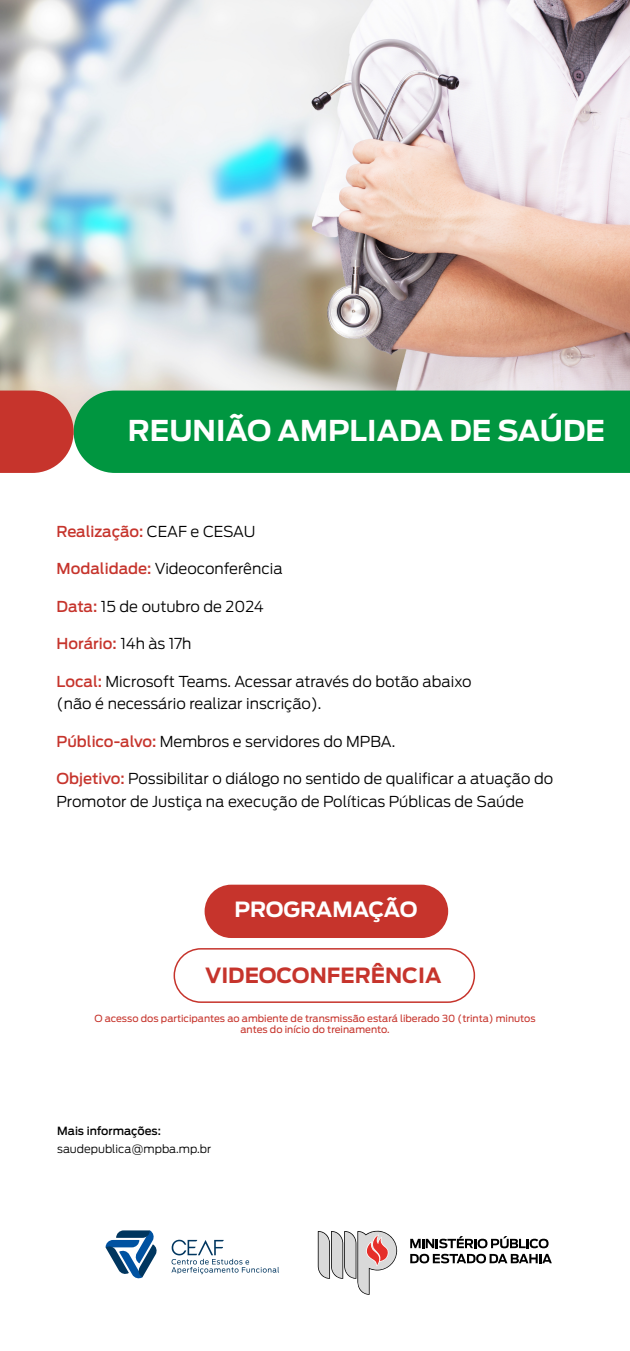
<style>
.page{position:relative;width:630px;height:1351px;background:#fff}
.page>*{position:absolute;margin:0;border:0;box-sizing:border-box;transform-origin:0 0}
.t1{font:700 28.5px "Antenna";color:#fff}
.t2{font:700 20.85px "Antenna";color:#c6342c}
.t3{font:700 20.85px "Antenna";letter-spacing:-.01em;color:#fff}
.t4{font:300 15px/22.5px "Antenna";color:#000}
.t5{font:500 15px "Antenna";color:#c6342c}
.t6{font:300 11.25px "Antenna";color:#000}
.t7{font:500 11.25px "Antenna";color:#000}
.t8{font:9.75px/11.2px "Antenna";color:#c6342c;text-align:center}
.s1{font-weight:300;color:#000}
.s2{font-weight:500;color:#c6342c}
</style>
<div class="page">
<img style="left:0;top:0;width:630px;height:391px">
<div style="left:74px;top:391px;width:556px;height:82px;background:#009640"></div>
<svg style="left:0;top:391px;width:74px;height:82px;background:#cb4a43"></svg>
<div style="left:205px;top:885px;width:243px;height:53px;background:#c6342c;border-radius:27px"></div>
<div style="left:174px;top:948px;width:301px;height:55px;border:2px solid #c6342c;border-radius:27px"></div>
<svg style="left:106px;top:1230px;width:51px;height:49px"></svg>
<svg style="left:171px;top:1240px;width:108px;height:34px"></svg>
<svg style="left:318px;top:1230px;width:79px;height:65px"></svg>
<svg style="left:410px;top:1236px;width:139px;height:12px"></svg>
<svg style="left:410px;top:1254px;width:142px;height:9px"></svg>
<h1 class="t1" style="left:128px;top:413px;width:479px">REUNIÃO AMPLIADA DE SAÚDE</h1>
<p class="t5" style="left:57px;top:522px;width:200px">Realização: <span class="s1">CEAF e CESAU</span></p>
<p class="t4" style="left:57px;top:557px;width:228px"><span class="s2">Modalidade:</span> Videoconferência</p>
<p class="t4" style="left:57px;top:595px;width:209px"><span class="s2">Data:</span> 15 de outubro de 2024</p>
<p class="t5" style="left:57px;top:635px;width:136px">Horário: <span class="s1">14h às 17h</span></p>
<p class="t4" style="left:57px;top:670px;width:416px"><span class="s2">Local:</span> Microsoft Teams. Acessar através do botão abaixo (não é necessário realizar inscrição).</p>
<p class="t4" style="left:57px;top:730px;width:340px"><span class="s2">Público-alvo:</span> Membros e servidores do MPBA.</p>
<p class="t4" style="left:57px;top:767px;width:498px"><span class="s2">Objetivo:</span> Possibilitar o diálogo no sentido de qualificar a atuação do<br>Promotor de Justiça na execução de Políticas Públicas de Saúde</p>
<h2 class="t3" style="left:234px;top:897px;width:185px">PROGRAMAÇÃO</h2>
<h2 class="t2" style="left:205px;top:963px;width:238px">VIDEOCONFERÊNCIA</h2>
<p class="t8" style="left:94px;top:1012px;width:443px">O acesso dos participantes ao ambiente de transmissão estará liberado 30 (trinta) minutos antes do início do treinamento.</p>
<p class="t7" style="left:57px;top:1124px;width:105px">Mais informações:</p>
<p class="t6" style="left:57px;top:1142px;width:155px">saudepublica@mpba.mp.br</p>
</div>
